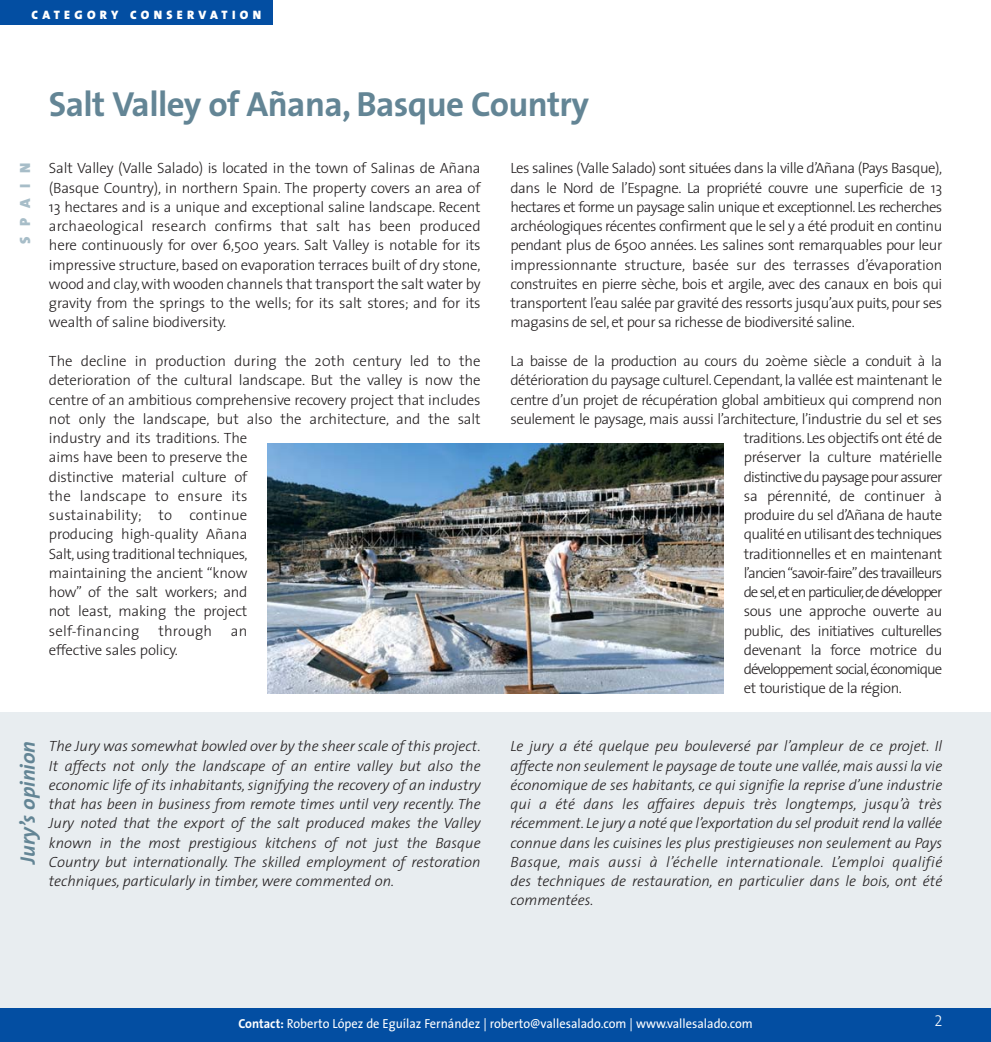
<style>
.page{position:relative;width:991px;height:1042px;background:#fff}
.page>*{position:absolute;margin:0;border:0;box-sizing:border-box;transform-origin:0 0}
.t1{font:700 35px "The Sans";letter-spacing:-.02em;color:#638595}
.t2{font:italic 700 21px "The Sans";color:#638595}
.t3{font:15.75px "The Sans Light Caps";color:#fff}
.t4{font:300 14.88px/19.2px "The Sans";letter-spacing:-.025em;color:#231f20;text-align:justify}
.t5{font:italic 300 14.88px/19.2px "The Sans";color:#231f20;text-align:justify}
.t6{font:300 14.88px "The Sans";letter-spacing:.01em;color:#231f20}
.t7{font:14.88px "The Sans Black Caps";letter-spacing:.71em;color:#a7bdc8}
.t8{font:13.12px "The Sans";color:#fff;scale:.95 1}
.t9{font:12.25px "The Sans Black Caps";letter-spacing:.355em;color:#fff}
.s1{font-weight:700}
</style>
<div class="page">
<div style="left:0;top:712px;width:990px;height:308px;background:#e8edf0"></div>
<div style="left:0;top:1008px;width:990px;height:33px;background:#034ea2"></div>
<div style="left:0;top:0;width:272px;height:25px;background:#034ea2"></div>
<img style="left:267px;top:443px;width:456px;height:250px">
<p class="t9" style="left:32px;top:8px;width:231px">CATEGORY CONSERVATION</p>
<h1 class="t1" style="left:49px;top:90px;width:541px">Salt Valley of Añana, Basque Country</h1>
<p class="t7" style="left:16px;top:244px;width:83px;rotate:-90deg">SPAIN</p>
<p class="t4" style="left:49px;top:160px;width:433px">Salt Valley (Valle Salado) is located in the town of Salinas de Añana (Basque Country), in northern Spain. The property covers an area of 13 hectares and is a unique and exceptional saline landscape. Recent archaeological research confirms that salt has been produced here continuously for over 6,500 years. Salt Valley is notable for its impressive structure, based on evaporation terraces built of dry stone, wood and clay, with wooden channels that transport the salt water by gravity from the springs to the wells; for its salt stores; and for its wealth of saline biodiversity.</p>
<p class="t4" style="left:49px;top:353px;width:433px">The decline in production during the 20th century led to the deterioration of the cultural landscape. But the valley is now the centre of an ambitious comprehensive recovery project that includes not only the landscape, but also the architecture, and the salt</p>
<p class="t4" style="left:49px;top:430px;width:200px">industry and its traditions. The aims have been to preserve the distinctive material culture of the landscape to ensure its sustainability; to continue producing high-quality Añana Salt,using traditional techniques, maintaining the ancient “know how” of the salt workers; and not least, making the project self-financing</p>
<p class="t6" style="left:158px;top:625px;width:55px">through</p>
<p class="t4" style="left:231px;top:622px;width:18px">an</p>
<p class="t4" style="left:49px;top:641px;width:131px">effective sales policy.</p>
<p class="t4" style="left:510px;top:160px;width:433px">Les salines (Valle Salado) sont situées dans la ville d’Añana (Pays Basque), dans le Nord de l’Espagne. La propriété couvre une superficie de 13 hectares et forme un paysage salin unique et exceptionnel. Les recherches archéologiques récentes confirment que le sel y a été produit en continu pendant plus de 6500 années. Les salines sont remarquables pour leur impressionnante structure, basée sur des terrasses d’évaporation construites en pierre sèche, bois et argile, avec des canaux en bois qui transportent l’eau salée par gravité des ressorts jusqu’aux puits, pour ses magasins de sel, et pour sa richesse de biodiversité saline.</p>
<p class="t4" style="left:510px;top:353px;width:433px">La baisse de la production au cours du 20ème siècle a conduit à la détérioration du paysage culturel. Cependant, la vallée est maintenant le centre d’un projet de récupération global ambitieux qui comprend non seulement le paysage, mais aussi l’architecture, l’industrie du sel et ses</p>
<p class="t4" style="left:743px;top:430px;width:200px">traditions. Les objectifs ont été de préserver la culture matérielle distinctive du paysage pour assurer sa pérennité, de continuer à produire du sel d’Añana de haute qualité en utilisant des techniques traditionnelles et en maintenant l’ancien “savoir-faire”des travailleurs de sel,et en particulier,de développer sous une approche ouverte au public, des initiatives culturelles devenant la force motrice du développement social,économique et touristique de la région.</p>
<h2 class="t2" style="left:20px;top:863px;width:124px;rotate:-90deg">Jury’s opinion</h2>
<p class="t5" style="left:49px;top:738px;width:433px">The Jury was somewhat bowled over by the sheer scale of this project.<br>It affects not only the landscape of an entire valley but also the economic life of its inhabitants, signifying the recovery of an industry that has been in business from remote times until very recently. The Jury noted that the export of the salt produced makes the Valley known in the most prestigious kitchens of not just the Basque Country but internationally. The skilled employment of restoration techniques, particularly in timber, were commented on.</p>
<p class="t5" style="left:510px;top:738px;width:433px">Le jury a été quelque peu bouleversé par l’ampleur de ce projet. Il affecte non seulement le paysage de toute une vallée, mais aussi la vie économique de ses habitants, ce qui signifie la reprise d’une industrie qui a été dans les affaires depuis très longtemps, jusqu’à très récemment. Le jury a noté que l’exportation du sel produit rend la vallée connue dans les cuisines les plus prestigieuses non seulement au Pays Basque, mais aussi à l’échelle internationale. L’emploi qualifié des techniques de restauration, en particulier dans le bois, ont été commentées.</p>
<p class="t8" style="left:238px;top:1018px;width:543px"><span class="s1">Contact:</span> Roberto López de Eguílaz Fernández | roberto@vallesalado.com | www.vallesalado.com</p>
<p class="t3" style="left:934px;top:1011px;width:9px">2</p>
</div>
